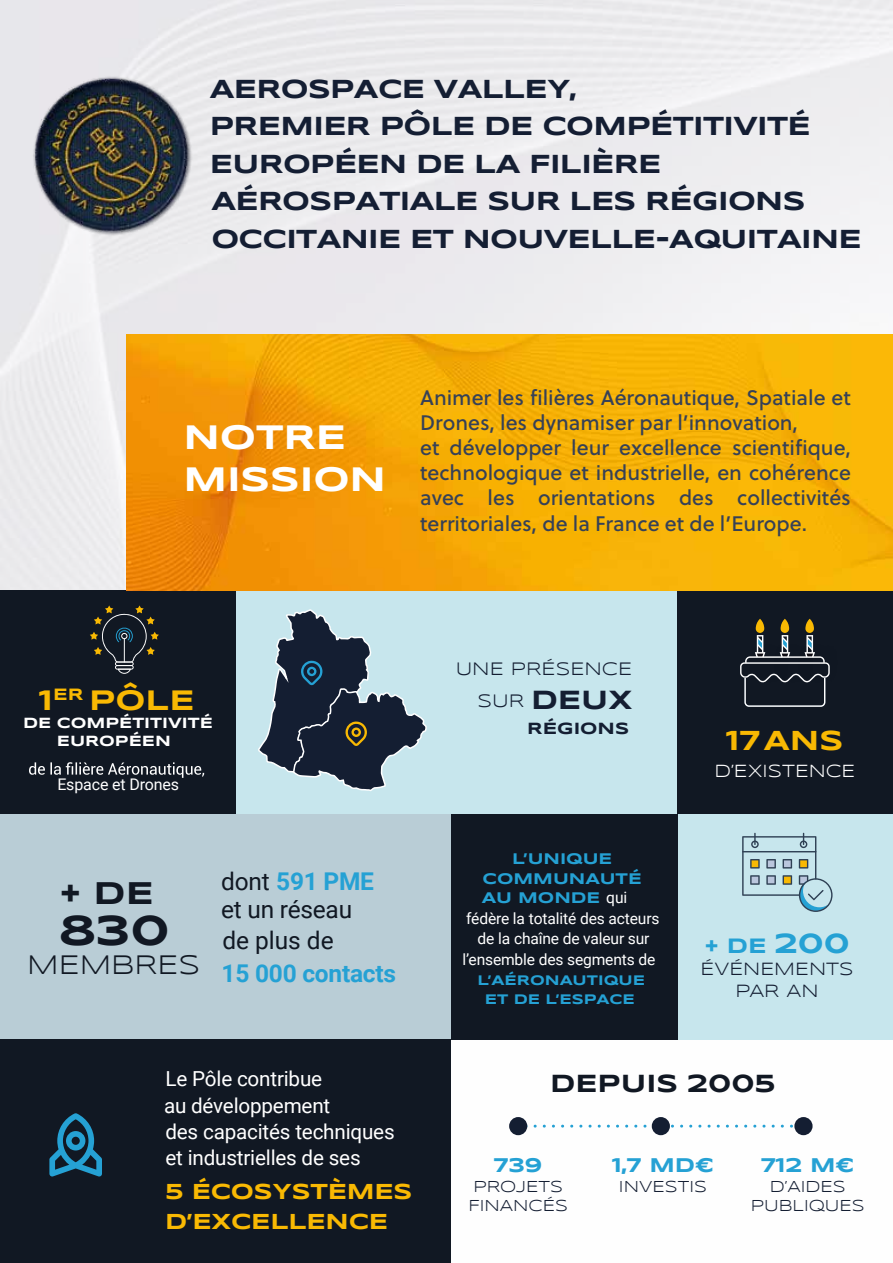
<style>
.page{position:relative;width:893px;height:1263px;background:#fff}
.page>*{position:absolute;margin:0;border:0;box-sizing:border-box;transform-origin:0 0}
.t1{font:700 43.35px "Syncopate";color:#111823}
.t2{font:700 35.1px/42.2px "Syncopate";letter-spacing:-.005em;color:#fff}
.t3{font:700 32.4px "Syncopate";color:#111823}
.t4{font:700 29.1px "Syncopate";color:#f9b903}
.t5{font:700 28.35px "Syncopate";color:#f9b903}
.t6{font:27.75px "Syncopate";color:#111823}
.t7{font:700 27.15px "Syncopate";color:#141e32}
.t8{font:700 27px/37.5px "Syncopate";letter-spacing:-.025em;color:#141e33}
.t9{font:700 25.65px "Syncopate";color:#111823}
.t10{font:24.45px/27.9px "Roboto";letter-spacing:-.01em;color:#111823}
.t11{font:700 24.45px "Roboto";letter-spacing:-.01em;color:#25a1d4}
.t12{font:700 22.35px/30.2px "Syncopate";letter-spacing:-.01em;color:#f9b903}
.t13{font:700 21.45px "Syncopate";color:#25a1d4}
.t14{font:21px/25.2px "Soleil Bk";color:#364157}
.t15{font:20.7px/26.4px "Roboto";letter-spacing:-.01em;color:#fff}
.t16{font:700 20.55px "Syncopate";color:#25a1d4}
.t17{font:18.6px "Syncopate";color:#141e32}
.t18{font:18.3px/22px "Syncopate";color:#141e32;text-align:center}
.t19{font:18.15px "Syncopate";color:#fff}
.t20{font:700 16.8px "Syncopate";color:#141e32}
.t21{font:16.35px/19.6px "Syncopate";color:#141e32;text-align:center}
.t22{font:16.05px "Roboto";letter-spacing:-.01em;color:#fff}
.t23{font:700 15.9px/20.9px "Syncopate";color:#25a1d4;text-align:center}
.t24{font:15.6px/20.4px "Roboto";letter-spacing:-.01em;color:#fff;text-align:center}
.t25{font:700 15.3px/18.3px "Syncopate";color:#fff;text-align:center}
.t26{font:700 14.25px/18.9px "Syncopate";color:#25a1d4;text-align:center}
.s1{font-weight:700;color:#25a1d4}
.s2{font-weight:400;font-size:18.6px}
.s3{font-family:"Roboto";font-weight:400;font-size:15.6px;color:#fff}
.s4{font-size:28.65px}
</style>
<div class="page">
<img style="left:0;top:0;width:893px;height:1136px">
<div style="left:667px;top:811px;width:226px;height:228px;background:#c7e6ed"></div>
<div style="left:677px;top:590px;width:216px;height:224px;background:#111823"></div>
<div style="left:225px;top:590px;width:452px;height:226px;background:#c7e6ed"></div>
<div style="left:0;top:814px;width:451px;height:225px;background:#b9cdd6"></div>
<div style="left:0;top:590px;width:236px;height:224px;background:#111823"></div>
<div style="left:451px;top:814px;width:226px;height:225px;background:#111823"></div>
<div style="left:0;top:1039px;width:451px;height:224px;background:#111823"></div>
<svg style="left:527px;top:1124px;width:267px;height:3px"></svg>
<div style="left:509px;top:1117px;width:18px;height:18px;background:#141e32;border-radius:50%"></div>
<div style="left:652px;top:1117px;width:18px;height:18px;background:#141e32;border-radius:50%"></div>
<div style="left:794px;top:1117px;width:19px;height:18px;background:#141e32;border-radius:50%"></div>
<svg style="left:29px;top:762px;width:175px;height:16px"></svg>
<svg style="left:90px;top:605px;width:69px;height:69px"></svg>
<div style="left:756px;top:619px;width:8px;height:14px;background:#f9b903;border-radius:4px"></div>
<div style="left:781px;top:619px;width:8px;height:14px;background:#f9b903;border-radius:4px"></div>
<svg style="left:805px;top:619px;width:9px;height:14px"></svg>
<svg style="left:740px;top:635px;width:90px;height:72px"></svg>
<svg style="left:258px;top:609px;width:169px;height:182px"></svg>
<svg style="left:742px;top:833px;width:90px;height:79px"></svg>
<svg style="left:49px;top:1113px;width:53px;height:63px"></svg>
<img style="left:10px;top:56px;width:198px;height:198px">
<img style="left:127px;top:334px;width:766px;height:256px">
<p class="t8" style="left:210px;top:70px;width:653px">AEROSPACE VALLEY,<br>PREMIER PÔLE DE COMPÉTITIVITÉ<br>EUROPÉEN DE LA FILIÈRE<br>AÉROSPATIALE SUR LES RÉGIONS<br>OCCITANIE ET NOUVELLE-AQUITAINE</p>
<h2 class="t2" style="left:183px;top:415px;width:204px">NOTRE<br>MISSION</h2>
<p class="t14" style="left:420px;top:384px;width:432px">Animer les filières Aéronautique, Spatiale et Drones, les dynamiser par l’innovation,<br>et développer leur excellence scientifique, technologique et industrielle, en cohérence avec les orientations des collectivités territoriales, de la France et de l’Europe.</p>
<h3 class="t4" style="left:39px;top:682px;width:157px">1<sup>ER</sup> PÔLE</h3>
<p class="t25" style="left:23px;top:713px;width:191px">DE COMPÉTITIVITÉ<br>EUROPÉEN</p>
<p class="t22" style="left:57px;top:773px;width:123px">Espace et Drones</p>
<h3 class="t3" style="left:60px;top:873px;width:96px">+ DE</h3>
<h1 class="t1" style="left:59px;top:903px;width:112px">830</h1>
<h3 class="t6" style="left:27px;top:949px;width:174px">MEMBRES</h3>
<p class="t10" style="left:221px;top:867px;width:154px">dont <span class="s1">591 PME </span>et un réseau</p>
<p class="t10" style="left:222px;top:925px;width:113px">de plus de</p>
<p class="t11" style="left:222px;top:956px;width:176px">15 000 contacts</p>
<p class="t15" style="left:164px;top:1065px;width:232px">Le Pôle contribue<br>au développement<br>des capacités techniques et industrielles de ses</p>
<p class="t12" style="left:165px;top:1176px;width:249px">5 ÉCOSYSTÈMES<br>D’EXCELLENCE</p>
<p class="t17" style="left:456px;top:658px;width:178px">UNE PRÉSENCE</p>
<p class="t7" style="left:477px;top:683px;width:156px"><span class="s2">SUR</span> DEUX</p>
<p class="t20" style="left:527px;top:717px;width:103px">RÉGIONS</p>
<p class="t23" style="left:483px;top:848px;width:161px">L’UNIQUE<br>COMMUNAUTÉ</p>
<p class="t23" style="left:482px;top:887px;width:147px">AU MONDE <span class="s3">qui</span></p>
<p class="t24" style="left:462px;top:907px;width:199px">fédère la totalité des acteurs de la chaîne de valeur sur l’ensemble des segments de</p>
<p class="t26" style="left:477px;top:970px;width:169px">L’AÉRONAUTIQUE<br>ET DE L’ESPACE</p>
<h3 class="t5" style="left:726px;top:723px;width:119px">17ANS</h3>
<p class="t19" style="left:714px;top:761px;width:142px">D’EXISTENCE</p>
<p class="t13" style="left:704px;top:933px;width:147px">+ DE <span class="s4">200</span></p>
<p class="t18" style="left:700px;top:958px;width:155px">ÉVÉNEMENTS<br>PAR AN</p>
<p class="t9" style="left:550px;top:1067px;width:227px">DEPUIS 2005</p>
<p class="t16" style="left:494px;top:1152px;width:50px">739</p>
<p class="t21" style="left:468px;top:1176px;width:101px">PROJETS<br>FINANCÉS</p>
<p class="t16" style="left:612px;top:1152px;width:103px">1,7 MD€</p>
<p class="t21" style="left:619px;top:1176px;width:90px">INVESTIS</p>
<p class="t16" style="left:761px;top:1152px;width:95px">712 M€</p>
<p class="t21" style="left:751px;top:1176px;width:116px">D’AIDES<br>PUBLIQUES</p>
</div>
